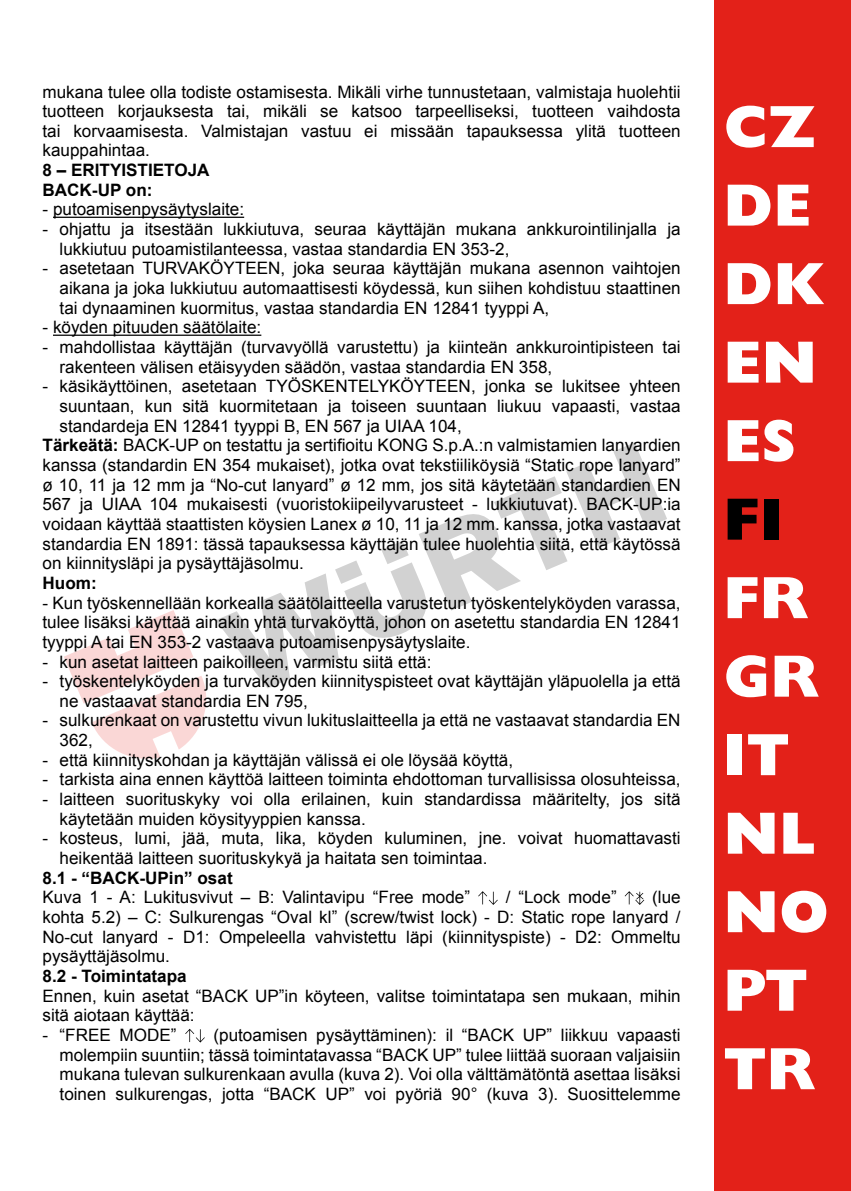
<style>
.page{position:relative;width:851px;height:1191px;background:#fff}
.page>*{position:absolute;margin:0;border:0;box-sizing:border-box;transform-origin:0 0}
.t1{font:800 60px/78.6px "Gill Sans";color:#fff}
.t2{font:800 60px "Gill Sans";color:#000}
.t3{font:17.1px/19.5px "Arial";color:#000}
.t4{font:700 17.1px/19.5px "Arial";color:#000}
.s1{font-weight:700}
</style>
<div class="page">
<svg style="left:216px;top:442px;width:451px;height:246px"></svg>
<svg style="left:64px;top:610px;width:142px;height:149px"></svg>
<hr style="left:53px;top:217px;width:191px;height:1px;background:#000">
<hr style="left:53px;top:334px;width:208px;height:2px;background:#000">
<svg style="left:478px;top:891px;width:19px;height:14px"></svg>
<svg style="left:624px;top:891px;width:20px;height:14px"></svg>
<svg style="left:185px;top:1028px;width:20px;height:14px"></svg>
<div style="left:714px;top:0;width:136px;height:1191px;background:#e32119"></div>
<p class="t3" style="left:43px;top:82px;width:639px;text-align:justify">mukana tulee olla todiste ostamisesta. Mikäli virhe tunnustetaan, valmistaja huolehtii tuotteen korjauksesta tai, mikäli se katsoo tarpeelliseksi, tuotteen vaihdosta tai korvaamisesta. Valmistajan vastuu ei missään tapauksessa ylitä tuotteen kauppahintaa.</p>
<p class="t4" style="left:43px;top:161px;width:168px">8 – ERITYISTIETOJA<br>BACK-UP on:</p>
<p class="t3" style="left:43px;top:200px;width:203px">- putoamisenpysäytyslaite:</p>
<p class="t3" style="left:60px;top:219px;width:622px;text-indent:-17px">- ohjattu ja itsestään lukkiutuva, seuraa käyttäjän mukana ankkurointilinjalla ja lukkiutuu putoamistilanteessa, vastaa standardia EN 353-2,</p>
<p class="t3" style="left:60px;top:259px;width:622px;text-align:justify;text-indent:-17px">- asetetaan TURVAKÖYTEEN, joka seuraa käyttäjän mukana asennon vaihtojen aikana ja joka lukkiutuu automaattisesti köydessä, kun siihen kohdistuu staattinen tai dynaaminen kuormitus, vastaa standardia EN 12841 tyyppi A,</p>
<p class="t3" style="left:43px;top:318px;width:220px">- köyden pituuden säätölaite:</p>
<p class="t3" style="left:60px;top:337px;width:622px;text-indent:-17px">- mahdollistaa käyttäjän (turvavyöllä varustettu) ja kiinteän ankkurointipisteen tai rakenteen välisen etäisyyden säädön, vastaa standardia EN 358,</p>
<p class="t3" style="left:43px;top:377px;width:639px">- käsikäyttöinen, asetetaan TYÖSKENTELYKÖYTEEN, jonka se lukitsee yhteen</p>
<p class="t3" style="left:60px;top:396px;width:622px">suuntaan, kun sitä kuormitetaan ja toiseen suuntaan liukuu vapaasti, vastaa</p>
<p class="t3" style="left:60px;top:416px;width:404px">standardeja EN 12841 tyyppi B, EN 567 ja UIAA 104,</p>
<p class="t3" style="left:43px;top:436px;width:639px"><span class="s1">Tärkeätä:</span> BACK-UP on testattu ja sertifioitu KONG S.p.A.:n valmistamien lanyardien</p>
<p class="t3" style="left:43px;top:455px;width:639px">kanssa (standardin EN 354 mukaiset), jotka ovat tekstiiliköysiä “Static rope lanyard”</p>
<p class="t3" style="left:43px;top:475px;width:639px">ø 10, 11 ja 12 mm ja “No-cut lanyard” ø 12 mm, jos sitä käytetään standardien EN</p>
<p class="t3" style="left:43px;top:495px;width:639px">567 ja UIAA 104 mukaisesti (vuoristokiipeilyvarusteet - lukkiutuvat). BACK-UP:ia</p>
<p class="t3" style="left:43px;top:514px;width:639px">voidaan käyttää staattisten köysien Lanex ø 10, 11 ja 12 mm. kanssa, jotka vastaavat</p>
<p class="t3" style="left:43px;top:534px;width:639px">standardia EN 1891: tässä tapauksessa käyttäjän tulee huolehtia siitä, että käytössä</p>
<p class="t3" style="left:43px;top:553px;width:263px">on kiinnitysläpi ja pysäyttäjäsolmu.</p>
<p class="t4" style="left:43px;top:573px;width:56px">Huom:</p>
<p class="t3" style="left:43px;top:593px;width:639px;text-align:justify">- Kun työskennellään korkealla säätölaitteella varustetun työskentelyköyden varassa, tulee lisäksi käyttää ainakin yhtä turvaköyttä, johon on asetettu standardia EN 12841 tyyppi A tai EN 353-2 vastaava putoamisenpysäytyslaite.</p>
<p class="t3" style="left:43px;top:652px;width:390px">- kun asetat laitteen paikoilleen, varmistu siitä että:</p>
<p class="t3" style="left:60px;top:671px;width:622px;text-indent:-17px">- työskentelyköyden ja turvaköyden kiinnityspisteet ovat käyttäjän yläpuolella ja että ne vastaavat standardia EN 795,</p>
<p class="t3" style="left:60px;top:711px;width:622px;text-indent:-17px">- sulkurenkaat on varustettu vivun lukituslaitteella ja että ne vastaavat standardia EN<br>362,</p>
<p class="t3" style="left:43px;top:750px;width:472px">- että kiinnityskohdan ja käyttäjän välissä ei ole löysää köyttä,</p>
<p class="t3" style="left:43px;top:770px;width:639px">- tarkista aina ennen käyttöä laitteen toiminta ehdottoman turvallisissa olosuhteissa,</p>
<p class="t3" style="left:60px;top:789px;width:622px;text-indent:-17px">- laitteen suorituskyky voi olla erilainen, kuin standardissa määritelty, jos sitä käytetään muiden köysityyppien kanssa.</p>
<p class="t3" style="left:60px;top:829px;width:622px;text-indent:-17px">- kosteus, lumi, jää, muta, lika, köyden kuluminen, jne. voivat huomattavasti heikentää laitteen suorituskykyä ja haitata sen toimintaa.</p>
<p class="t4" style="left:43px;top:868px;width:192px">8.1 - “BACK-UPin” osat</p>
<p class="t3" style="left:43px;top:887px;width:429px">Kuva 1 - A: Lukitusvivut – B: Valintavipu “Free mode”</p>
<p class="t3" style="left:505px;top:888px;width:112px">/ “Lock mode”</p>
<p class="t3" style="left:43px;top:888px;width:639px;text-align:justify;text-indent:609px">(lue kohta 5.2) – C: Sulkurengas “Oval kl” (screw/twist lock) - D: Static rope lanyard / No-cut lanyard - D1: Ompeleella vahvistettu läpi (kiinnityspiste) - D2: Ommeltu pysäyttäjäsolmu.</p>
<p class="t4" style="left:43px;top:966px;width:146px">8.2 - Toimintatapa</p>
<p class="t3" style="left:43px;top:986px;width:639px">Ennen, kuin asetat “BACK UP”in köyteen, valitse toimintatapa sen mukaan, mihin sitä aiotaan käyttää:</p>
<p class="t3" style="left:43px;top:1025px;width:135px">- “FREE MODE”</p>
<p class="t3" style="left:60px;top:1025px;width:622px;text-align:justify;text-indent:154px">(putoamisen pysäyttäminen): il “BACK UP” liikkuu vapaasti molempiin suuntiin; tässä toimintatavassa “BACK UP” tulee liittää suoraan valjaisiin mukana tulevan sulkurenkaan avulla (kuva 2). Voi olla välttämätöntä asettaa lisäksi toinen sulkurengas, jotta “BACK UP” voi pyöriä 90° (kuva 3). Suosittelemme</p>
<h1 class="t1" style="left:723px;top:88px;width:101px">CZ<br>DE<br>DK<br>EN<br>ES</h1>
<h1 class="t2" style="left:723px;top:484px;width:61px">FI</h1>
<h1 class="t1" style="left:723px;top:558px;width:107px">FR<br>GR<br>IT<br>NL<br>NO<br>PT<br>TR</h1>
</div>
